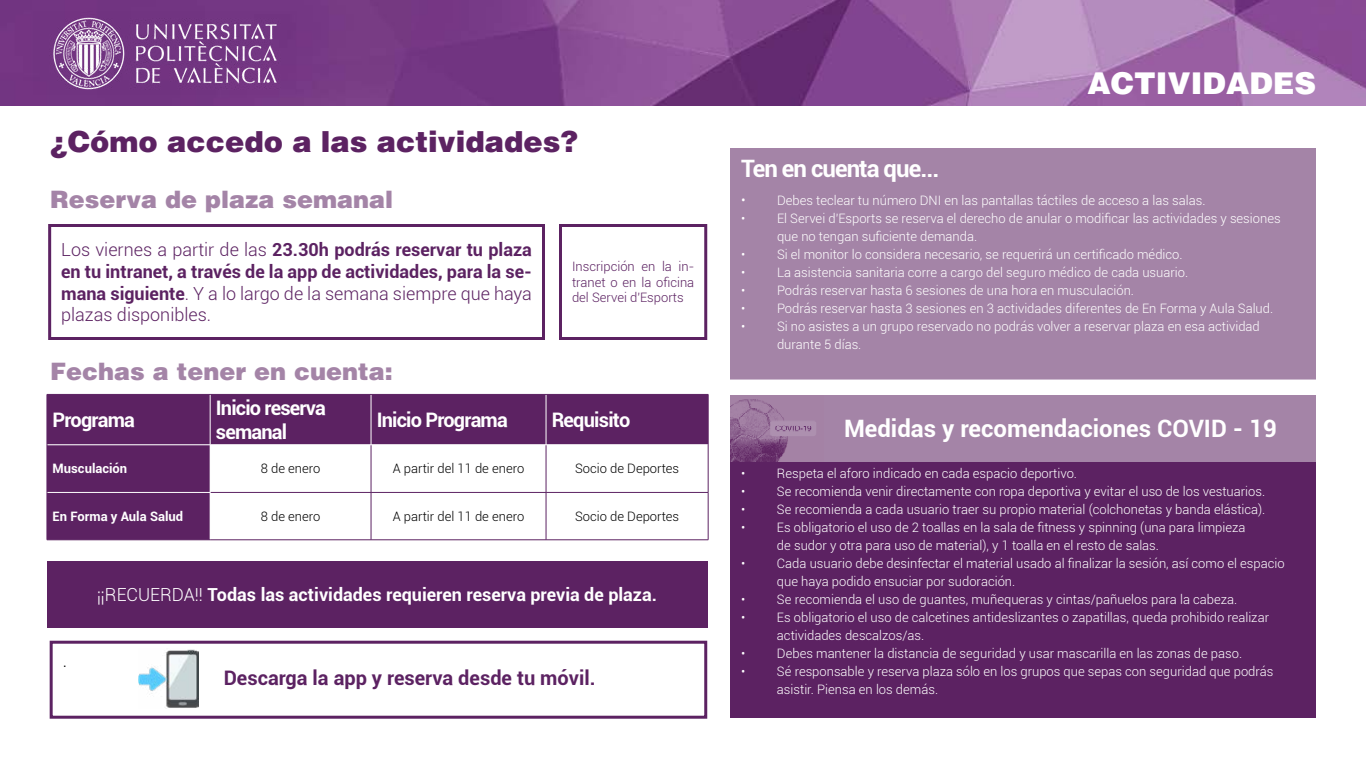
<style>
.page{position:relative;width:1366px;height:768px;background:#fff}
.page>*{position:absolute;margin:0;border:0;box-sizing:border-box;transform-origin:0 0}
.t1{font:900 30px "Helvetica LT Std";color:#fff}
.t2{font:900 29px "Helvetica LT Std";color:#5c2262}
.t3{font:900 24px "Helvetica LT Std";color:#a484a7}
.t4{font:700 24px "Roboto";color:#fff}
.t5{font:700 24px "Roboto";letter-spacing:-.04em;color:#fff}
.t6{font:700 20px/24px "Roboto";letter-spacing:-.04em;color:#fff}
.t7{font:700 20px "Roboto";color:#5c2262}
.t8{font:700 18px/21.6px "Roboto";color:#5c2262;text-align:justify}
.t9{font:700 18px "Roboto";color:#fff}
.t10{font:300 18px "Roboto";color:#000}
.t11{font:300 13px/18px "Roboto";color:#fff}
.t12{font:300 13px "Roboto";color:#000}
.t13{font:300 13px/15.6px "Roboto";color:#5c2262;text-align:justify}
.t14{font:700 13px "Roboto";color:#fff}
.s1{font-weight:300}
.s2{font-size:14px}
</style>
<div class="page">
<img style="left:0;top:0;width:1366px;height:106px">
<img style="left:34px;top:11px;width:263px;height:83px">
<div style="left:559px;top:224px;width:148px;height:116px;border:3px solid #5c2262"></div>
<div style="left:730px;top:148px;width:586px;height:231px;background:#a484a7"></div>
<div style="left:730px;top:148px;width:586px;height:232px;border:1px solid #a484a7"></div>
<div style="left:48px;top:224px;width:497px;height:116px;border:3px solid #5c2262"></div>
<div style="left:47px;top:561px;width:660px;height:66px;background:#5c2262"></div>
<div style="left:730px;top:458px;width:586px;height:260px;background:#5c2262"></div>
<div style="left:730px;top:395px;width:586px;height:67px;background:#a484a7"></div>
<img style="left:730px;top:399px;width:86px;height:63px">
<div style="left:48px;top:395px;width:660px;height:145px;background:#5c2262"></div>
<svg style="left:211px;top:446px;width:497px;height:94px"></svg>
<hr style="left:546px;top:445px;width:1px;height:47px;background:#5c2262">
<hr style="left:210px;top:492px;width:161px;height:1px;background:#5c2262">
<hr style="left:371px;top:492px;width:175px;height:1px;background:#5c2262">
<hr style="left:371px;top:445px;width:1px;height:47px;background:#5c2262">
<hr style="left:371px;top:493px;width:1px;height:47px;background:#5c2262">
<hr style="left:546px;top:492px;width:162px;height:1px;background:#5c2262">
<hr style="left:546px;top:493px;width:1px;height:47px;background:#5c2262">
<hr style="left:210px;top:493px;width:1px;height:47px;background:#fff">
<hr style="left:47px;top:492px;width:163px;height:1px;background:#fff">
<hr style="left:47px;top:445px;width:163px;height:1px;background:#fff">
<hr style="left:210px;top:445px;width:1px;height:47px;background:#fff">
<hr style="left:210px;top:395px;width:1px;height:50px;background:#fff">
<hr style="left:210px;top:445px;width:161px;height:1px;background:#fff">
<hr style="left:546px;top:445px;width:162px;height:1px;background:#fff">
<hr style="left:371px;top:395px;width:1px;height:50px;background:#fff">
<hr style="left:546px;top:395px;width:1px;height:50px;background:#fff">
<hr style="left:371px;top:445px;width:175px;height:1px;background:#fff">
<hr style="left:47px;top:394px;width:163px;height:1px;background:#5c2262">
<hr style="left:47px;top:395px;width:1px;height:50px;background:#5c2262">
<hr style="left:210px;top:394px;width:161px;height:1px;background:#5c2262">
<hr style="left:371px;top:394px;width:175px;height:1px;background:#5c2262">
<hr style="left:546px;top:394px;width:162px;height:1px;background:#5c2262">
<hr style="left:708px;top:395px;width:1px;height:50px;background:#5c2262">
<hr style="left:47px;top:445px;width:1px;height:47px;background:#5c2262">
<hr style="left:708px;top:445px;width:1px;height:47px;background:#5c2262">
<hr style="left:47px;top:492px;width:1px;height:48px;background:#5c2262">
<hr style="left:708px;top:493px;width:1px;height:47px;background:#5c2262">
<hr style="left:47px;top:540px;width:163px;height:1px;background:#5c2262">
<hr style="left:210px;top:540px;width:161px;height:1px;background:#5c2262">
<hr style="left:371px;top:540px;width:175px;height:1px;background:#5c2262">
<hr style="left:546px;top:540px;width:162px;height:1px;background:#5c2262">
<img style="left:139px;top:649px;width:60px;height:59px">
<div style="left:50px;top:641px;width:657px;height:78px;border:3px solid #5c2262"></div>
<h2 class="t2" style="left:50px;top:123px;width:530px">¿Cómo accedo a las actividades?</h2>
<h3 class="t3" style="left:50px;top:184px;width:345px">Reserva de plaza semanal</h3>
<h3 class="t8" style="left:61px;top:238px;width:472px"><span class="s1">Los viernes a partir de las</span> 23.30h podrás reservar tu plaza en tu intranet, a través de la app de actividades, para la se&shy;mana siguiente<span class="s1">. Y a lo largo de la semana siempre que haya plazas disponibles.</span></h3>
<h3 class="t3" style="left:50px;top:355px;width:344px">Fechas a tener en cuenta:</h3>
<p class="t13" style="left:572px;top:258px;width:124px">Inscripción en la in&shy;tranet o en la oficina del Servei d'Esports</p>
<h3 class="t6" style="left:53px;top:407px;width:84px">Programa</h3>
<h3 class="t6" style="left:216px;top:395px;width:112px">Inicio reserva semanal</h3>
<h3 class="t6" style="left:377px;top:407px;width:133px">Inicio Programa</h3>
<h3 class="t6" style="left:552px;top:407px;width:80px">Requisito</h3>
<p class="t14" style="left:53px;top:460px;width:76px">Musculación</p>
<p class="t12" style="left:261px;top:460px;width:61px">8 de enero</p>
<p class="t12" style="left:393px;top:460px;width:133px">A partir del 11 de enero</p>
<p class="t12" style="left:575px;top:460px;width:106px">Socio de Deportes</p>
<p class="t14" style="left:53px;top:507px;width:132px">En Forma y Aula Salud</p>
<p class="t12" style="left:261px;top:507px;width:61px">8 de enero</p>
<p class="t12" style="left:393px;top:507px;width:133px">A partir del 11 de enero</p>
<p class="t12" style="left:575px;top:507px;width:106px">Socio de Deportes</p>
<h3 class="t10" style="left:63px;top:648px;width:6px">.</h3>
<h3 class="t9" style="left:97px;top:582px;width:562px"><span class="s1">¡¡RECUERDA!!</span> Todas las actividades requieren reserva previa de plaza.</h3>
<h3 class="t7" style="left:224px;top:664px;width:373px">Descarga la app y reserva desde tu móvil.</h3>
<h1 class="t1" style="left:1088px;top:64px;width:230px">ACTIVIDADES</h1>
<h3 class="t5" style="left:741px;top:152px;width:200px">Ten en cuenta que...</h3>
<p class="t11" style="left:741px;top:191px;width:466px"><span class="s2">•</span> Debes teclear tu número DNI en las pantallas táctiles de acceso a las salas. •</p>
<p class="t11" style="left:777px;top:209px;width:505px">El Servei d'Esports se reserva el derecho de anular o modificar las actividades y sesiones que no tengan suficiente demanda.</p>
<p class="t11" style="left:741px;top:245px;width:6px">•</p>
<p class="t11" style="left:777px;top:245px;width:407px">Si el monitor lo considera necesario, se requerirá un certificado médico.</p>
<p class="t11" style="left:741px;top:263px;width:6px">•</p>
<p class="t11" style="left:777px;top:263px;width:413px">La asistencia sanitaria corre a cargo del seguro médico de cada usuario.</p>
<p class="t11" style="left:741px;top:281px;width:6px">•</p>
<p class="t11" style="left:777px;top:281px;width:359px">Podrás reservar hasta 6 sesiones de una hora en musculación.</p>
<p class="t11" style="left:741px;top:299px;width:6px">•</p>
<p class="t11" style="left:777px;top:299px;width:498px">Podrás reservar hasta 3 sesiones en 3 actividades diferentes de En Forma y Aula Salud.</p>
<p class="t11" style="left:741px;top:317px;width:6px">•</p>
<p class="t11" style="left:777px;top:317px;width:484px">Si no asistes a un grupo reservado no podrás volver a reservar plaza en esa actividad durante 5 días.</p>
<h3 class="t4" style="left:844px;top:412px;width:434px">Medidas y recomendaciones COVID - 19</h3>
<p class="t11" style="left:741px;top:464px;width:6px">•</p>
<p class="t11" style="left:777px;top:464px;width:302px">Respeta el aforo indicado en cada espacio deportivo.</p>
<p class="t11" style="left:741px;top:482px;width:6px">•</p>
<p class="t11" style="left:777px;top:482px;width:490px">Se recomienda venir directamente con ropa deportiva y evitar el uso de los vestuarios.</p>
<p class="t11" style="left:741px;top:500px;width:6px">•</p>
<p class="t11" style="left:777px;top:500px;width:490px">Se recomienda a cada usuario traer su propio material (colchonetas y banda elástica).</p>
<p class="t11" style="left:741px;top:518px;width:6px">•</p>
<p class="t11" style="left:777px;top:518px;width:470px">Es obligatorio el uso de 2 toallas en la sala de fitness y spinning (una para limpieza de sudor y otra para uso de material), y 1 toalla en el resto de salas.</p>
<p class="t11" style="left:741px;top:554px;width:6px">•</p>
<p class="t11" style="left:777px;top:554px;width:509px">Cada usuario debe desinfectar el material usado al finalizar la sesión, así como el espacio que haya podido ensuciar por sudoración.</p>
<p class="t11" style="left:741px;top:590px;width:6px">•</p>
<p class="t11" style="left:777px;top:590px;width:462px">Se recomienda el uso de guantes, muñequeras y cintas/pañuelos para la cabeza.</p>
<p class="t11" style="left:741px;top:608px;width:6px">•</p>
<p class="t11" style="left:777px;top:608px;width:494px">Es obligatorio el uso de calcetines antideslizantes o zapatillas, queda prohibido realizar actividades descalzos/as.</p>
<p class="t11" style="left:741px;top:644px;width:6px">•</p>
<p class="t11" style="left:777px;top:644px;width:467px">Debes mantener la distancia de seguridad y usar mascarilla en las zonas de paso.</p>
<p class="t11" style="left:741px;top:662px;width:6px">•</p>
<p class="t11" style="left:777px;top:662px;width:498px">Sé responsable y reserva plaza sólo en los grupos que sepas con seguridad que podrás asistir. Piensa en los demás.</p>
</div>
